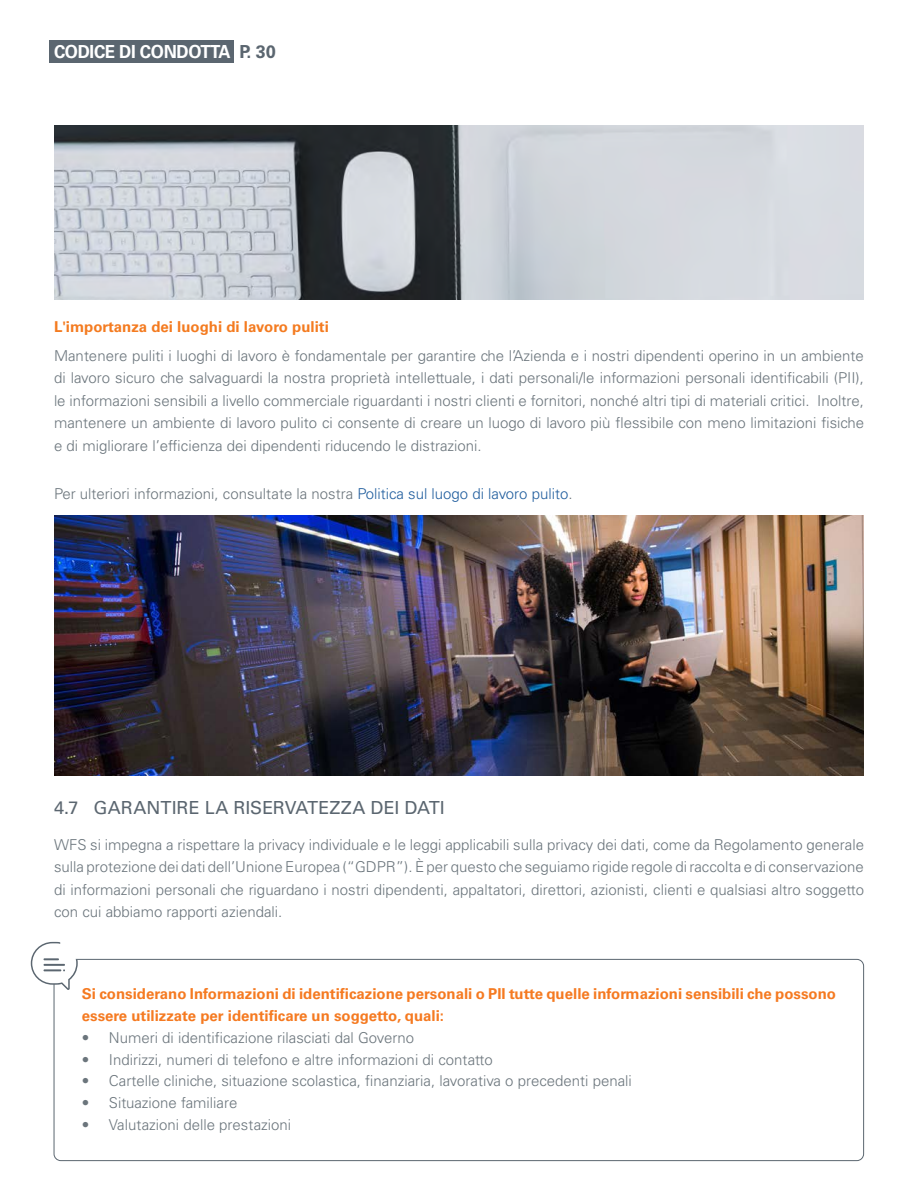
<style>
.page{position:relative;width:918px;height:1188px;background:#fff}
.page>*{position:absolute;margin:0;border:0;box-sizing:border-box;transform-origin:0 0}
.t1{font:18px "Univers LT Std";color:#5b6670}
.t2{font:700 18px "Univers LT Std";letter-spacing:-.02em;color:#fff;scale:.94 1}
.t3{font:300 15px/22.5px "Univers LT Std";color:#6b757c;text-align:justify}
.t4{font:700 15px/22.5px "Univers LT Std";color:#f57a21}
.t5{font:700 15px "Univers LT Std";color:#f47b20}
.s1{color:#5b6670}
.s2{color:#215e9e}
</style>
<div class="page">
<div style="left:50px;top:41px;width:184px;height:22px;background:#5b6670"></div>
<div style="left:54px;top:959px;width:810px;height:202px;border:1px solid #5b6670;border-radius:7px"></div>
<svg style="left:31px;top:942px;width:47px;height:48px"></svg>
<img style="left:54px;top:516px;width:810px;height:259px">
<img style="left:54px;top:125px;width:810px;height:174px">
<p class="t2" style="left:54px;top:41px;width:238px">CODICE DI CONDOTTA <span class="s1">P. 30</span></p>
<p class="t5" style="left:54px;top:318px;width:276px">L'importanza dei luoghi di lavoro puliti</p>
<p class="t3" style="left:54px;top:344px;width:812px">Mantenere puliti i luoghi di lavoro è fondamentale per garantire che l’Azienda e i nostri dipendenti operino in un ambiente di lavoro sicuro che salvaguardi la nostra proprietà intellettuale, i dati personali/le informazioni personali identificabili (PII), le informazioni sensibili a livello commerciale riguardanti i nostri clienti e fornitori, nonché altri tipi di materiali critici. Inoltre, mantenere un ambiente di lavoro pulito ci consente di creare un luogo di lavoro più flessibile con meno limitazioni fisiche e di migliorare l’efficienza dei dipendenti riducendo le distrazioni.</p>
<p class="t3" style="left:54px;top:482px;width:520px">Per ulteriori informazioni, consultate la nostra <span class="s2">Politica sul luogo di lavoro pulito</span>.</p>
<p class="t1" style="left:54px;top:797px;width:392px">4.7 GARANTIRE LA RISERVATEZZA DEI DATI</p>
<p class="t3" style="left:54px;top:833px;width:812px">WFS si impegna a rispettare la privacy individuale e le leggi applicabili sulla privacy dei dati, come da Regolamento generale sulla protezione dei dati dell’Unione Europea (“GDPR”). È per questo che seguiamo rigide regole di raccolta e di conservazione di informazioni personali che riguardano i nostri dipendenti, appaltatori, direttori, azionisti, clienti e qualsiasi altro soggetto con cui abbiamo rapporti aziendali.</p>
<p class="t4" style="left:82px;top:982px;width:756px">Si considerano Informazioni di identificazione personali o PII tutte quelle informazioni sensibili che possono essere utilizzate per identificare un soggetto, quali:</p>
<p class="t3" style="left:82px;top:1026px;width:334px">• Numeri di identificazione rilasciati dal Governo</p>
<p class="t3" style="left:82px;top:1048px;width:413px">• Indirizzi, numeri di telefono e altre informazioni di contatto</p>
<p class="t3" style="left:82px;top:1070px;width:552px">• Cartelle cliniche, situazione scolastica, finanziaria, lavorativa o precedenti penali</p>
<p class="t3" style="left:82px;top:1091px;width:157px">• Situazione familiare</p>
<p class="t3" style="left:82px;top:1113px;width:211px">• Valutazioni delle prestazioni</p>
</div>
